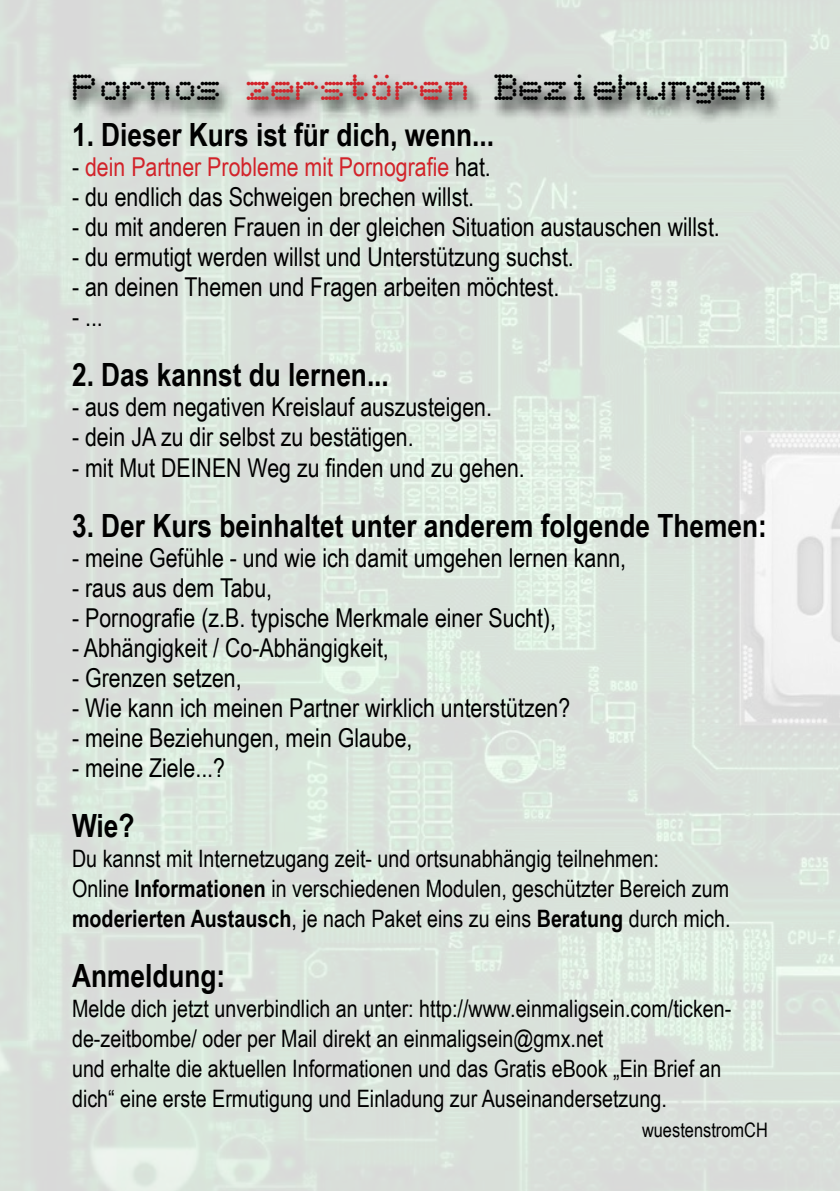
<style>
.page{position:relative;width:840px;height:1191px;background:#fff}
.page>*{position:absolute;margin:0;border:0;box-sizing:border-box;transform-origin:0 0}
.t1{font:34.2px "Dottie Mc Gee";color:#000}
.t2{font:700 32px "Arial Narrow";color:#000}
.t3{font:26px "Arial Narrow";color:#000}
.t4{font:26px "Arial Narrow";color:#d2232a}
.t5{font:24px/30px "Arial Narrow";color:#000}
.t6{font:20px "Arial Narrow";color:#000}
.s1{color:#d2232a}
.s2{color:#000}
.s3{font-weight:700}
</style>
<div class="page">
<img style="left:0;top:0;width:839px;height:1191px">
<svg style="left:67px;top:73px;width:713px;height:51px;background:#bfc5c0"></svg>
<h1 class="t1" style="left:71px;top:65px;width:695px">Pornos <span class="s1">zerstören</span> Beziehungen</h1>
<p class="t2" style="left:72px;top:111px;width:423px">1. Dieser Kurs ist für dich, wenn...</p>
<p class="t4" style="left:72px;top:148px;width:420px"><span class="s2">-</span> dein Partner Probleme mit Pornografie <span class="s2">hat.</span></p>
<p class="t3" style="left:72px;top:178px;width:403px">- du endlich das Schweigen brechen willst.</p>
<p class="t3" style="left:72px;top:208px;width:649px">- du mit anderen Frauen in der gleichen Situation austauschen willst.</p>
<p class="t3" style="left:72px;top:238px;width:503px">- du ermutigt werden willst und Unterstützung suchst.</p>
<p class="t3" style="left:72px;top:268px;width:488px">- an deinen Themen und Fragen arbeiten möchtest.</p>
<p class="t3" style="left:72px;top:298px;width:32px">- ...</p>
<p class="t2" style="left:72px;top:351px;width:318px">2. Das kannst du lernen...</p>
<p class="t3" style="left:72px;top:388px;width:421px">- aus dem negativen Kreislauf auszusteigen.</p>
<p class="t3" style="left:72px;top:418px;width:343px">- dein JA zu dir selbst zu bestätigen.</p>
<p class="t3" style="left:72px;top:448px;width:454px">- mit Mut DEINEN Weg zu finden und zu gehen.</p>
<p class="t2" style="left:72px;top:501px;width:696px">3. Der Kurs beinhaltet unter anderem folgende Themen:</p>
<p class="t3" style="left:72px;top:538px;width:555px">- meine Gefühle - und wie ich damit umgehen lernen kann,</p>
<p class="t3" style="left:72px;top:568px;width:201px">- raus aus dem Tabu,</p>
<p class="t3" style="left:72px;top:598px;width:485px">- Pornografie (z.B. typische Merkmale einer Sucht),</p>
<p class="t3" style="left:72px;top:628px;width:318px">- Abhängigkeit / Co-Abhängigkeit,</p>
<p class="t3" style="left:72px;top:658px;width:171px">- Grenzen setzen,</p>
<p class="t3" style="left:72px;top:688px;width:499px">- Wie kann ich meinen Partner wirklich unterstützen?</p>
<p class="t3" style="left:72px;top:718px;width:342px">- meine Beziehungen, mein Glaube,</p>
<p class="t3" style="left:72px;top:748px;width:154px">- meine Ziele...?</p>
<p class="t2" style="left:72px;top:801px;width:64px">Wie?</p>
<p class="t5" style="left:72px;top:842px;width:659px">Du kannst mit Internetzugang zeit- und ortsunabhängig teilnehmen:<br>Online <span class="s3">Informationen</span> in verschiedenen Modulen, geschützter Bereich zum <span class="s3">moderierten Austausch</span>, je nach Paket eins zu eins <span class="s3">Beratung</span> durch mich.</p>
<p class="t2" style="left:72px;top:951px;width:155px">Anmeldung:</p>
<p class="t5" style="left:72px;top:992px;width:660px">Melde dich jetzt unverbindlich an unter: http://www.einmaligsein.com/ticken&shy;de-zeitbombe/ oder per Mail direkt an einmaligsein@gmx.net<br>und erhalte die aktuellen Informationen und das Gratis eBook „Ein Brief an dich“ eine erste Ermutigung und Einladung zur Auseinandersetzung.</p>
<p class="t6" style="left:641px;top:1115px;width:127px">wuestenstromCH</p>
</div>
